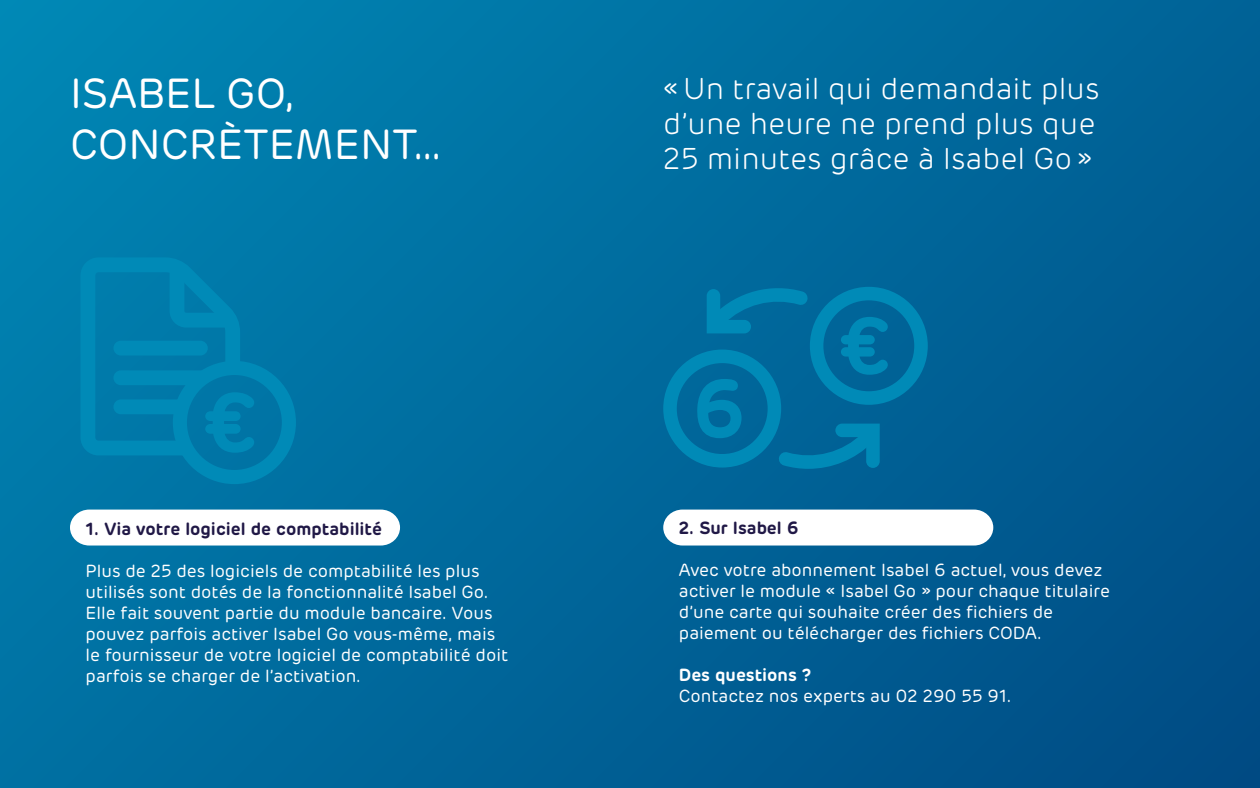
<style>
.page{position:relative;width:1260px;height:788px;background:#fff}
.page>*{position:absolute;margin:0;border:0;box-sizing:border-box;transform-origin:0 0}
.t1{font:42px/50.4px "Rubrik";color:#fff}
.t2{font:300 30.1px/34.6px "Rubrik";color:#fff}
.t3{font:17.5px/21px "Rubrik";color:#fff}
.t4{font:600 17.5px "Rubrik";color:#201846}
.t5{font:600 17.5px "Rubrik";color:#fff}
</style>
<div class="page">
<div style="left:0;top:0;width:1260px;height:788px;background:linear-gradient(to right,#007dac,#00568d)"></div>
<svg style="left:70px;top:509px;width:330px;height:36px"></svg>
<svg style="left:663px;top:509px;width:330px;height:36px"></svg>
<svg style="left:663px;top:282px;width:265px;height:187px;background:#0071a2"></svg>
<svg style="left:81px;top:257px;width:215px;height:227px;background:#007ead"></svg>
<h1 class="t1" style="left:70px;top:69px;width:372px">ISABEL GO,<br>CONCRÈTEMENT…</h1>
<p class="t4" style="left:86px;top:517px;width:298px">1. Via votre logiciel de comptabilité</p>
<p class="t3" style="left:86px;top:560px;width:424px">Plus de 25 des logiciels de comptabilité les plus utilisés sont dotés de la fonctionnalité Isabel Go.<br>Elle fait souvent partie du module bancaire. Vous pouvez parfois activer Isabel Go vous-même, mais le fournisseur de votre logiciel de comptabilité doit parfois se charger de l’activation.</p>
<h2 class="t2" style="left:663px;top:72px;width:438px">«Un travail qui demandait plus d’une heure ne prend plus que<br>25 minutes grâce à Isabel Go»</h2>
<p class="t4" style="left:679px;top:516px;width:122px">2. Sur Isabel 6</p>
<p class="t3" style="left:679px;top:559px;width:433px">Avec votre abonnement Isabel 6 actuel, vous devez activer le module « Isabel Go » pour chaque titulaire d’une carte qui souhaite créer des fichiers de paiement ou télécharger des fichiers CODA.</p>
<p class="t5" style="left:679px;top:663px;width:134px">Des questions ?</p>
<p class="t3" style="left:679px;top:685px;width:335px">Contactez nos experts au 02 290 55 91.</p>
</div>
